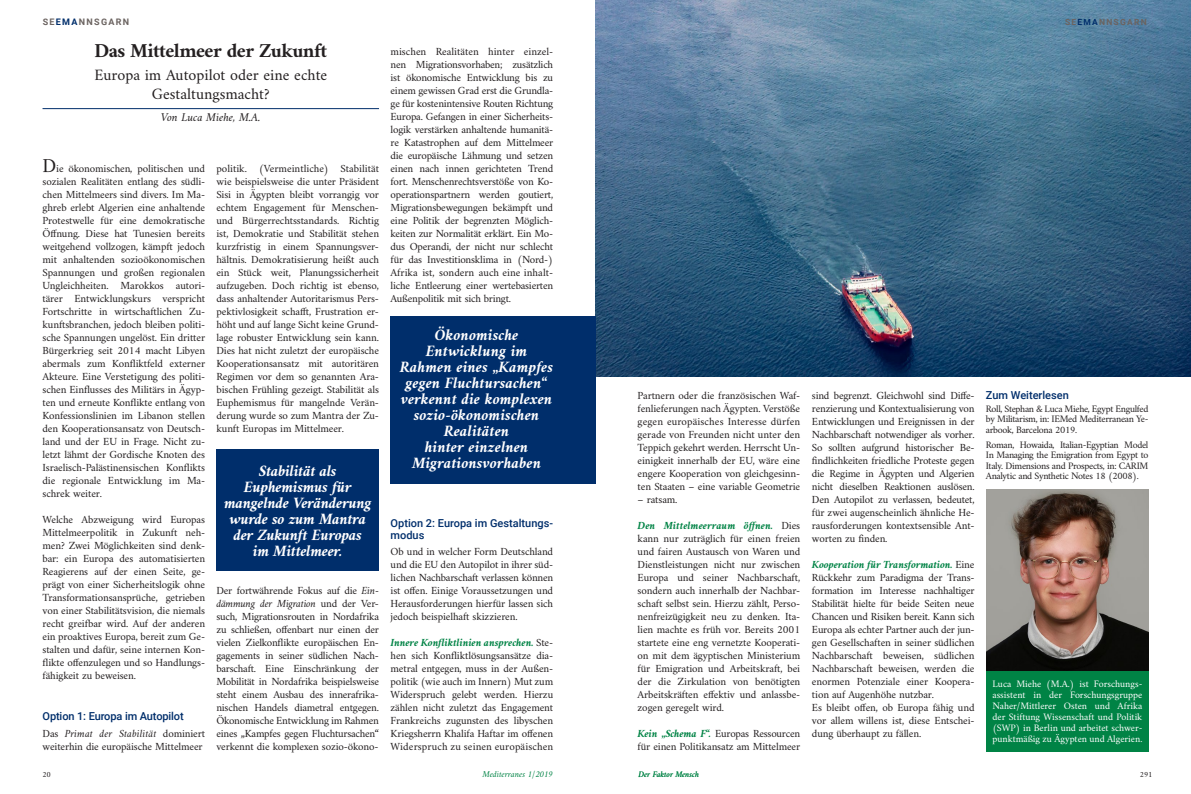
<style>
.page{position:relative;width:1191px;height:794px;background:#fff}
.page>*{position:absolute;margin:0;border:0;box-sizing:border-box;transform-origin:0 0}
.t1{font:700 20px "Amiri";letter-spacing:-.025em;color:#231f20}
.t2{font:italic 700 16px/16px "Amiri";color:#fff;text-align:center}
.t3{font:italic 700 16px/16px "Amiri";letter-spacing:-.02em;color:#fff;text-align:center}
.t4{font:16px "Amiri";color:#231f20}
.t5{font:italic 12px "Amiri";color:#231f20}
.t6{font:11px/13px "Amiri";letter-spacing:-.01em;color:#231f20;text-align:justify}
.t7{font:500 11px/12px "Roboto";color:#002e6b}
.t8{font:10px/10.5px "Amiri";letter-spacing:-.03em;color:#231f20;text-align:justify}
.t9{font:10px/11px "Amiri";color:#fff;text-align:justify}
.t10{font:italic 9px "Amiri";color:#008345}
.t11{font:700 9px "Roboto";letter-spacing:.145em;color:#6b6360}
.t12{font:italic 8.5px "Amiri";color:#008345}
.t13{font:700 8.5px "Roboto";letter-spacing:.145em;color:#6b6360}
.t14{font:8px "Amiri";color:#231f20}
.s1{color:#002e6b}
.s2{font-size:20px}
.s3{font-weight:700;font-style:italic;color:#008345}
.s4{font-style:italic}
.s5{font-family:"Minion Pro"}
</style>
<div class="page">
<img style="left:595px;top:0;width:596px;height:376px">
<hr style="left:43px;top:108px;width:336px;height:1px;background:#002e6b">
<div style="left:216px;top:450px;width:163px;height:121px;background:#002e6b"></div>
<div style="left:390px;top:316px;width:205px;height:168px;background:#002e6b"></div>
<img style="left:986px;top:489px;width:162px;height:181px">
<div style="left:986px;top:670px;width:162px;height:81px;background:#008345"></div>
<p class="t11" style="left:43px;top:16px;width:88px">SE<span class="s1">EMA</span>NNSGARN</p>
<p class="t13" style="left:1065px;top:16px;width:83px">SE<span class="s1">EMA</span>NNSGARN</p>
<p class="t1" style="left:94px;top:38px;width:234px">Das Mittelmeer der Zukunft</p>
<p class="t4" style="left:94px;top:65px;width:234px">Europa im Autopilot oder eine echte</p>
<p class="t4" style="left:152px;top:84px;width:119px">Gestaltungsmacht?</p>
<p class="t5" style="left:161px;top:110px;width:101px">Von Luca Miehe, M.A.</p>
<p class="t6" style="left:43px;top:161px;width:164px"><span class="s2">D</span>ie ökonomischen, politischen und sozialen Realitäten entlang des südli&shy;chen Mittelmeers sind divers. Im Ma&shy;ghreb erlebt Algerien eine anhaltende Protestwelle für eine demokratische Öffnung. Diese hat Tunesien bereits weitgehend vollzogen, kämpft jedoch mit anhaltenden sozioökonomischen Spannungen und großen regionalen Ungleichheiten. Marokkos autori&shy;tärer Entwicklungskurs verspricht Fortschritte in wirtschaftlichen Zu&shy;kunftsbranchen, jedoch bleiben politi&shy;sche Spannungen ungelöst. Ein dritter Bürgerkrieg seit 2014 macht Libyen abermals zum Konfliktfeld externer Akteure. Eine Verstetigung des politi&shy;schen Einflusses des Militärs in Ägyp&shy;ten und erneute Konflikte entlang von Konfessionslinien im Libanon stellen den Kooperationsansatz von Deutsch&shy;land und der EU in Frage. Nicht zu&shy;letzt lähmt der Gordische Knoten des Israelisch-Palästinensischen Konflikts die regionale Entwicklung im Ma&shy;schrek weiter.</p>
<p class="t6" style="left:43px;top:512px;width:164px">Welche Abzweigung wird Europas Mittelmeerpolitik in Zukunft neh&shy;men? Zwei Möglichkeiten sind denk&shy;bar: ein Europa des automatisierten Reagierens auf der einen Seite, ge&shy;prägt von einer Sicherheitslogik ohne Transformationsansprüche, getrieben von einer Stabilitätsvision, die niemals recht greifbar wird. Auf der anderen ein proaktives Europa, bereit zum Ge&shy;stalten und dafür, seine internen Kon&shy;flikte offenzulegen und so Handlungs&shy;fähigkeit zu beweisen.</p>
<p class="t6" style="left:390px;top:45px;width:164px">mischen Realitäten hinter einzel&shy;nen Migrationsvorhaben; zusätzlich ist ökonomische Entwicklung bis zu einem gewissen Grad erst die Grundla&shy;ge für kostenintensive Routen Richtung Europa. Gefangen in einer Sicherheits&shy;logik verstärken anhaltende humanitä&shy;re Katastrophen auf dem Mittelmeer die europäische Lähmung und setzen einen nach innen gerichteten Trend fort. Menschenrechtsverstöße von Ko&shy;operationspartnern werden goutiert, Migrationsbewegungen bekämpft und eine Politik der begrenzten Möglich&shy;keiten zur Normalität erklärt. Ein Mo&shy;dus Operandi, der nicht nur schlecht für das Investitionsklima in (Nord-)<br>Afrika ist, sondern auch eine inhalt&shy;liche Entleerung einer wertebasierten Außenpolitik mit sich bringt.</p>
<p class="t6" style="left:216px;top:161px;width:164px">politik. (Vermeintliche) Stabilität wie beispielsweise die unter Präsident Sisi in Ägypten bleibt vorrangig vor echtem Engagement für Menschen&shy;und Bürgerrechtsstandards. Richtig ist, Demokratie und Stabilität stehen kurzfristig in einem Spannungsver&shy;hältnis. Demokratisierung heißt auch ein Stück weit, Planungssicherheit aufzugeben. Doch richtig ist ebenso, dass anhaltender Autoritarismus Pers&shy;pektivlosigkeit schafft, Frustration er&shy;höht und auf lange Sicht keine Grund&shy;lage robuster Entwicklung sein kann.<br>Dies hat nicht zuletzt der europäische Kooperationsansatz mit autoritären Regimen vor dem so genannten Ara&shy;bischen Frühling gezeigt. Stabilität als Euphemismus für mangelnde Verän&shy;derung wurde so zum Mantra der Zu&shy;kunft Europas im Mittelmeer.</p>
<p class="t2" style="left:400px;top:327px;width:155px">Ökonomische<br>Entwicklung im<br>Rahmen eines „Kampfes gegen Fluchtursachen“ verkennt die komplexen sozio-ökonomischen</p>
<p class="t2" style="left:412px;top:423px;width:131px">Realitäten<br>hinter einzelnen<br>Migrationsvorhaben</p>
<p class="t7" style="left:986px;top:388px;width:85px">Zum Weiterlesen</p>
<p class="t6" style="left:812px;top:388px;width:164px">sind begrenzt. Gleichwohl sind Diffe&shy;renzierung und Kontextualisierung von Entwicklungen und Ereignissen in der Nachbarschaft notwendiger als vorher.<br>So sollten aufgrund historischer Be&shy;findlichkeiten friedliche Proteste gegen die Regime in Ägypten und Algerien nicht dieselben Reaktionen auslösen.<br>Den Autopilot zu verlassen, bedeutet, für zwei augenscheinlich ähnliche He&shy;rausforderungen kontextsensible Ant&shy;worten zu finden.</p>
<p class="t6" style="left:812px;top:557px;width:164px"><span class="s3">Kooperation für Transformation.</span> Eine Rückkehr zum Paradigma der Trans&shy;formation im Interesse nachhaltiger Stabilität hielte für beide Seiten neue Chancen und Risiken bereit. Kann sich Europa als echter Partner auch der jun&shy;gen Gesellschaften in seiner südlichen Nachbarschaft beweisen, südlichen Nachbarschaft beweisen, werden die enormen Potenziale einer Koopera&shy;tion auf Augenhöhe nutzbar.</p>
<p class="t6" style="left:812px;top:700px;width:164px">Es bleibt offen, ob Europa fähig und vor allem willens ist, diese Entschei&shy;dung überhaupt zu fällen.</p>
<p class="t6" style="left:637px;top:388px;width:164px">Partnern oder die französischen Waf&shy;fenlieferungen nach Ägypten. Verstöße gegen europäisches Interesse dürfen gerade von Freunden nicht unter den Teppich gekehrt werden. Herrscht Un&shy;einigkeit innerhalb der EU, wäre eine engere Kooperation von gleichgesinn&shy;ten Staaten – eine variable Geometrie</p>
<p class="t6" style="left:637px;top:492px;width:41px">– ratsam.</p>
<p class="t6" style="left:637px;top:518px;width:164px"><span class="s3">Den Mittelmeerraum öffnen.</span> Dies kann nur zuträglich für einen freien und fairen Austausch von Waren und Dienstleistungen nicht nur zwischen Europa und seiner Nachbarschaft, sondern auch innerhalb der Nachbar&shy;schaft selbst sein. Hierzu zählt, Perso&shy;nenfreizügigkeit neu zu denken. Ita&shy;lien machte es früh vor. Bereits 2001 startete eine eng vernetzte Kooperati&shy;on mit dem ägyptischen Ministerium für Emigration und Arbeitskraft, bei der die Zirkulation von benötigten Arbeitskräften effektiv und anlassbe&shy;zogen geregelt wird.</p>
<p class="t6" style="left:637px;top:726px;width:164px"><span class="s3">Kein „Schema F“.</span> Europas Ressourcen für einen Politikansatz am Mittelmeer</p>
<p class="t8" style="left:986px;top:403px;width:164px">Roll, Stephan &amp; Luca Miehe, Egypt Engulfed by Militarism, in: IEMed Mediterranean Ye&shy;arbook, Barcelona 2019.</p>
<p class="t8" style="left:986px;top:439px;width:164px">Roman, Howaida, Italian-Egyptian Model In Managing the Emigration from Egypt to Italy. Dimensions and Prospects, in: CARIM Analytic and Synthetic Notes 18 (2008).</p>
<p class="t3" style="left:244px;top:462px;width:109px">Stabilität als<br>Euphemismus für</p>
<p class="t3" style="left:224px;top:494px;width:149px">mangelnde Veränderung</p>
<p class="t3" style="left:229px;top:510px;width:138px">wurde so zum Mantra der Zukunft Europas im Mittelmeer.</p>
<p class="t7" style="left:390px;top:516px;width:164px">Option 2: Europa im Gestaltungs&shy;modus</p>
<p class="t6" style="left:390px;top:545px;width:164px">Ob und in welcher Form Deutschland und die EU den Autopilot in ihrer süd&shy;lichen Nachbarschaft verlassen können ist offen. Einige Voraussetzungen und Herausforderungen hierfür lassen sich jedoch beispielhaft skizzieren.</p>
<p class="t6" style="left:390px;top:636px;width:164px"><span class="s3">Innere Konfliktlinien ansprechen.</span> Ste&shy;hen sich Konfliktlösungsansätze dia&shy;metral entgegen, muss in der Außen&shy;politik (wie auch im Innern) Mut zum Widerspruch gelebt werden. Hierzu zählen nicht zuletzt das Engagement Frankreichs zugunsten des libyschen Kriegsherrn Khalifa Haftar im offenen Widerspruch zu seinen europäischen</p>
<p class="t6" style="left:216px;top:584px;width:164px">Der fortwährende Fokus auf die <span class="s4">Ein&shy;dämmung der Migration</span> und der Ver&shy;such, Migrationsrouten in Nordafrika zu schließen, offenbart nur einen der vielen Zielkonflikte europäischen En&shy;gagements in seiner südlichen Nach&shy;barschaft. Eine Einschränkung der Mobilität in Nordafrika beispielsweise steht einem Ausbau des innerafrika&shy;nischen Handels diametral entgegen.<br>Ökonomische Entwicklung im Rahmen eines „Kampfes gegen Fluchtursachen“ verkennt die komplexen sozio-ökono-</p>
<p class="t9" style="left:992px;top:678px;width:151px">Luca Miehe (M.A.) ist Forschungs&shy;assistent in der Forschungsgruppe Naher/Mittlerer Osten und Afrika der Stiftung Wissenschaft und Politik (SWP) in Berlin und arbeitet schwer&shy;punktmäßig zu Ägypten und Algerien.</p>
<p class="t7" style="left:43px;top:710px;width:143px">Option 1: Europa im Autopilot</p>
<p class="t6" style="left:43px;top:727px;width:164px">Das <span class="s4">Primat der Stabilität</span> dominiert weiterhin die europäische Mittelmeer</p>
<p class="t14" style="left:43px;top:769px;width:10px">2<span class="s5">0</span></p>
<p class="t10" style="left:482px;top:768px;width:72px">Mediterranes 1/2019</p>
<p class="t12" style="left:638px;top:769px;width:62px">Der Faktor Mensch</p>
<p class="t14" style="left:1140px;top:769px;width:14px">29<span class="s5">1</span></p>
</div>
